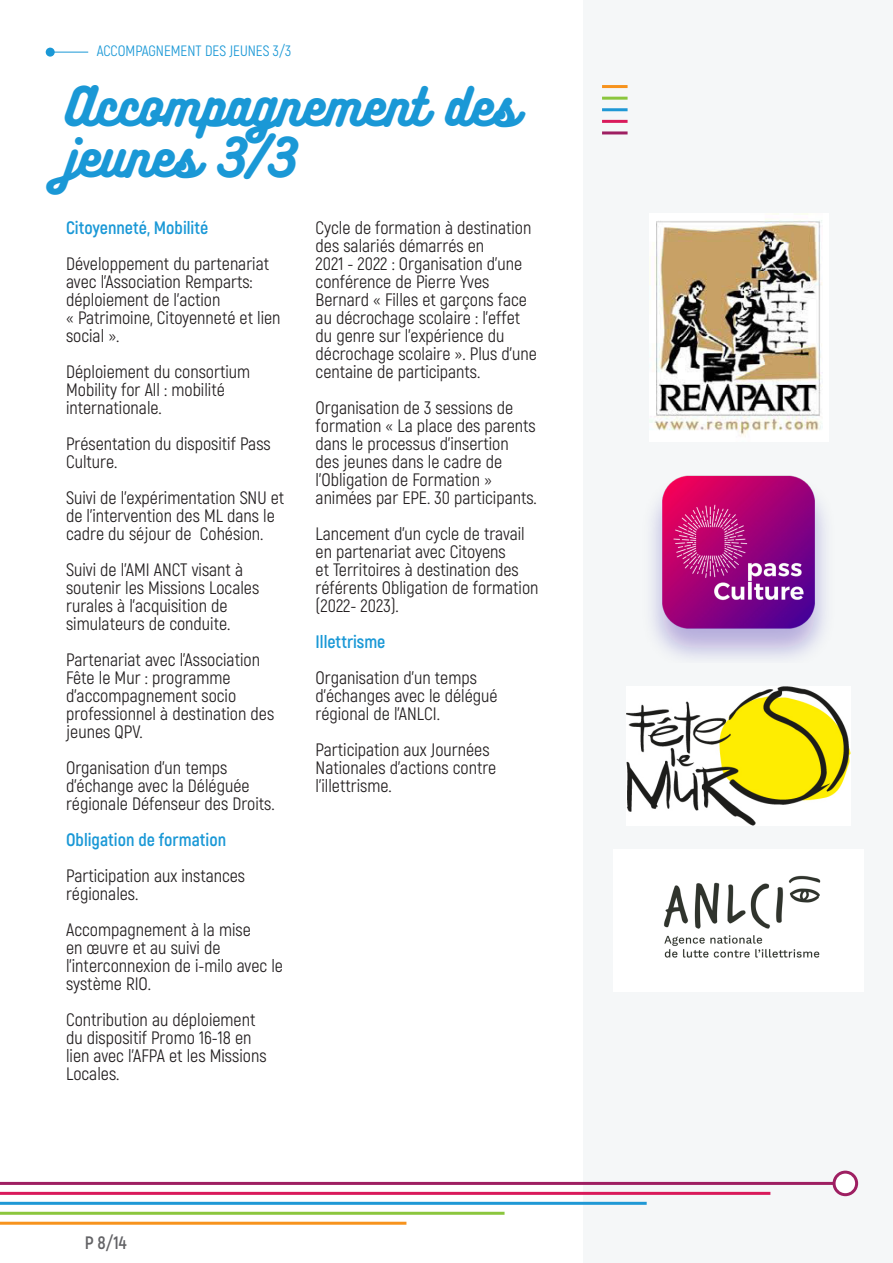
<style>
.page{position:relative;width:893px;height:1263px;background:#fff}
.page>*{position:absolute;margin:0;border:0;box-sizing:border-box;transform-origin:0 0}
.Grand_titre{font:48px/51px "Bukhari Script";color:#1a98d6}
.Texte_courant_justif{font:18px/18px "Akrobat";color:#231f20}
.Texte_courant_justif-2{font:700 18px "Akrobat";color:#1a98d6}
.t1{font:700 18px "Akrobat";color:#636366}
.t2{font:15px "Akrobat";color:#1a98d6}
</style>
<div class="page">
<div style="left:584px;top:0;width:309px;height:1263px;background:#f5f7f8"></div>
<hr style="left:602px;top:131px;width:26px;height:3px;background:#9e1f62">
<hr style="left:602px;top:120px;width:26px;height:3px;background:#d91a5b">
<hr style="left:602px;top:108px;width:26px;height:3px;background:#1f98d5">
<hr style="left:602px;top:97px;width:26px;height:3px;background:#8bc63e">
<hr style="left:602px;top:85px;width:26px;height:3px;background:#f7931d">
<hr style="left:0;top:1182px;width:846px;height:3px;background:#9e1f62">
<svg style="left:832px;top:1170px;width:26px;height:26px"></svg>
<hr style="left:0;top:1192px;width:770px;height:3px;background:#d91a5b">
<hr style="left:0;top:1202px;width:647px;height:3px;background:#1f98d5">
<hr style="left:0;top:1212px;width:505px;height:3px;background:#8bc63e">
<hr style="left:0;top:1222px;width:406px;height:3px;background:#f7931d">
<hr style="left:50px;top:52px;width:38px;height:1px;background:#1a98d6">
<div style="left:46px;top:48px;width:9px;height:9px;background:#1a98d6;border-radius:50%"></div>
<img style="left:654px;top:221px;width:166px;height:214px">
<img style="left:652px;top:475px;width:174px;height:184px">
<img style="left:626px;top:687px;width:225px;height:138px">
<img style="left:664px;top:875px;width:157px;height:83px">
<p class="t2" style="left:97px;top:42px;width:196px">ACCOMPAGNEMENT DES JEUNES 3/3</p>
<p class="Grand_titre" style="left:66px;top:83px;width:453px">Accompagnement des jeunes 3/3</p>
<p class="Texte_courant_justif-2" style="left:66px;top:217px;width:144px">Citoyenneté, Mobilité</p>
<p class="Texte_courant_justif" style="left:66px;top:255px;width:216px">Développement du partenariat avec l’Association Remparts: déploiement de l’action<br>« Patrimoine, Citoyenneté et lien social ».</p>
<p class="Texte_courant_justif" style="left:66px;top:363px;width:186px">Déploiement du consortium<br>Mobility for All : mobilité internationale.</p>
<p class="Texte_courant_justif" style="left:66px;top:435px;width:206px">Présentation du dispositif Pass<br>Culture.</p>
<p class="Texte_courant_justif" style="left:66px;top:489px;width:220px">Suivi de l’expérimentation SNU et de l’intervention des ML dans le cadre du séjour de Cohésion.</p>
<p class="Texte_courant_justif" style="left:66px;top:561px;width:195px">Suivi de l’AMI ANCT visant à soutenir les Missions Locales rurales à l’acquisition de simulateurs de conduite.</p>
<p class="Texte_courant_justif" style="left:66px;top:651px;width:210px">Partenariat avec l’Association<br>Fête le Mur : programme d’accompagnement socio professionnel à destination des jeunes QPV.</p>
<p class="Texte_courant_justif" style="left:66px;top:759px;width:210px">Organisation d’un temps d’échange avec la Déléguée régionale Défenseur des Droits.</p>
<p class="Texte_courant_justif-2" style="left:66px;top:829px;width:162px">Obligation de formation</p>
<p class="Texte_courant_justif" style="left:66px;top:867px;width:181px">Participation aux instances régionales.</p>
<p class="Texte_courant_justif" style="left:66px;top:921px;width:218px">Accompagnement à la mise<br>en œuvre et au suivi de l’interconnexion de i-milo avec le système RIO.</p>
<p class="Texte_courant_justif" style="left:66px;top:1011px;width:202px">Contribution au déploiement du dispositif Promo 16-18 en lien avec l’AFPA et les Missions<br>Locales.</p>
<p class="Texte_courant_justif" style="left:316px;top:219px;width:223px">Cycle de formation à destination des salariés démarrés en<br>2021 - 2022 : Organisation d’une conférence de Pierre Yves<br>Bernard « Filles et garçons face au décrochage scolaire : l’effet du genre sur l’expérience du décrochage scolaire ». Plus d’une centaine de participants.</p>
<p class="Texte_courant_justif" style="left:316px;top:399px;width:223px">Organisation de 3 sessions de formation « La place des parents dans le processus d’insertion<br>des jeunes dans le cadre de l’Obligation de Formation » animées par EPE. 30 participants.</p>
<p class="Texte_courant_justif" style="left:316px;top:525px;width:224px">Lancement d’un cycle de travail en partenariat avec Citoyens<br>et Territoires à destination des référents Obligation de formation (2022- 2023).</p>
<p class="Texte_courant_justif-2" style="left:316px;top:631px;width:71px">Illettrisme</p>
<p class="Texte_courant_justif" style="left:316px;top:669px;width:183px">Organisation d’un temps d’échanges avec le délégué régional de l’ANLCI.</p>
<p class="Texte_courant_justif" style="left:316px;top:741px;width:182px">Participation aux Journées<br>Nationales d’actions contre l’illettrisme.</p>
<p class="t1" style="left:85px;top:1231px;width:43px">P 8/14</p>
</div>
